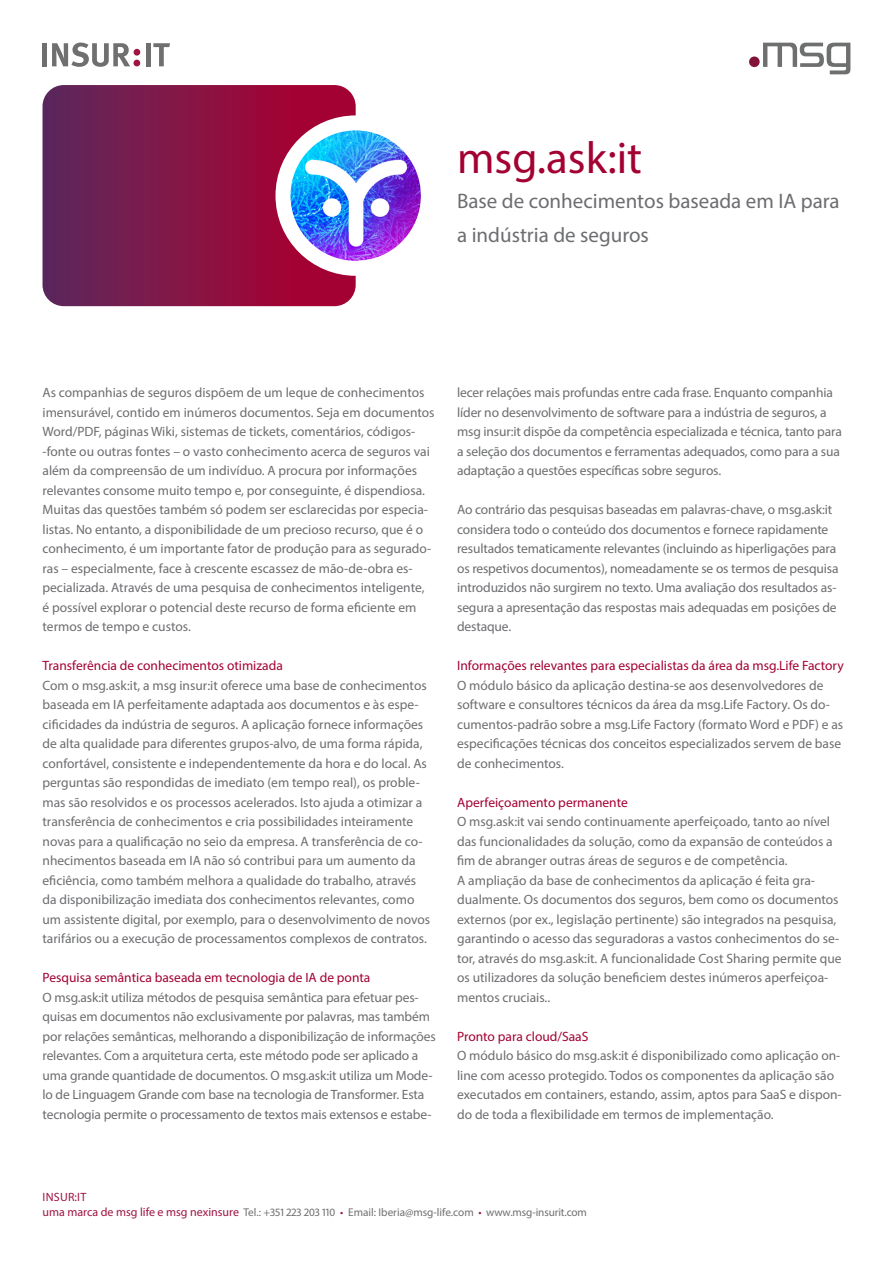
<style>
.page{position:relative;width:893px;height:1263px;background:#fff}
.page>*{position:absolute;margin:0;border:0;box-sizing:border-box;transform-origin:0 0}
.t1{font:45px "Myriad Pro";color:#a40133}
.t2{font:21px/34.5px "Myriad Pro";color:#6c6d70}
.t3{font:13.5px/19.5px "Myriad Pro";color:#6c6d70}
.t4{font:13.5px "Myriad Pro";color:#a40133}
.t5{font:12px "Myriad Pro";letter-spacing:.02em;color:#a01441}
.t6{font:11.25px "Myriad Pro";color:#6f6f6f}
.s1{font-size:12px;color:#a01441}
.s2{color:#a01441}
</style>
<div class="page">
<div style="left:749px;top:57px;width:11px;height:10px;background:#831439;border-radius:50%"></div>
<svg style="left:763px;top:43px;width:87px;height:31px"></svg>
<svg style="left:43px;top:85px;width:313px;height:221px;background:#831849"></svg>
<img style="left:283px;top:123px;width:145px;height:145px;border-radius:73px">
<div style="left:275px;top:115px;width:161px;height:161px;border:15px solid #fff;border-radius:50%"></div>
<hr style="left:43px;top:43px;width:4px;height:23px;background:#6f6f6f">
<div style="left:146px;top:43px;width:5px;height:23px;background:#6f6f6f"></div>
<svg style="left:153px;top:43px;width:17px;height:23px"></svg>
<svg style="left:52px;top:43px;width:88px;height:24px"></svg>
<p class="t1" style="left:457px;top:130px;width:186px">msg.ask:it</p>
<p class="t2" style="left:457px;top:183px;width:384px">Base de conhecimentos baseada em IA para a indústria de seguros</p>
<p class="t3" style="left:43px;top:383px;width:394px">As companhias de seguros dispõem de um leque de conhecimentos imensurável, contido em inúmeros documentos. Seja em documentos Word/PDF, páginas Wiki, sistemas de tickets, comentários, códigos--fonte ou outras fontes – o vasto conhecimento acerca de seguros vai além da compreensão de um indivíduo. A procura por informações relevantes consome muito tempo e, por conseguinte, é dispendiosa.<br>Muitas das questões também só podem ser esclarecidas por especia&shy;listas. No entanto, a disponibilidade de um precioso recurso, que é o conhecimento, é um importante fator de produção para as segurado&shy;ras – especialmente, face à crescente escassez de mão-de-obra es&shy;pecializada. Através de uma pesquisa de conhecimentos inteligente, é possível explorar o potencial deste recurso de forma eficiente em termos de tempo e custos.</p>
<p class="t4" style="left:43px;top:657px;width:242px">Transferência de conhecimentos otimizada</p>
<p class="t3" style="left:43px;top:675px;width:389px">Com o msg.ask:it, a msg insur:it oferece uma base de conhecimentos baseada em IA perfeitamente adaptada aos documentos e às espe&shy;cificidades da indústria de seguros. A aplicação fornece informações de alta qualidade para diferentes grupos-alvo, de uma forma rápida, confortável, consistente e independentemente da hora e do local. As perguntas são respondidas de imediato (em tempo real), os proble&shy;mas são resolvidos e os processos acelerados. Isto ajuda a otimizar a transferência de conhecimentos e cria possibilidades inteiramente novas para a qualificação no seio da empresa. A transferência de co&shy;nhecimentos baseada em IA não só contribui para um aumento da eficiência, como também melhora a qualidade do trabalho, através da disponibilização imediata dos conhecimentos relevantes, como um assistente digital, por exemplo, para o desenvolvimento de novos tarifários ou a execução de processamentos complexos de contratos.</p>
<p class="t4" style="left:43px;top:969px;width:329px">Pesquisa semântica baseada em tecnologia de IA de ponta</p>
<p class="t3" style="left:43px;top:987px;width:395px">O msg.ask:it utiliza métodos de pesquisa semântica para efetuar pes&shy;quisas em documentos não exclusivamente por palavras, mas também por relações semânticas, melhorando a disponibilização de informações relevantes. Com a arquitetura certa, este método pode ser aplicado a uma grande quantidade de documentos. O msg.ask:it utiliza um Mode&shy;lo de Linguagem Grande com base na tecnologia de Transformer. Esta tecnologia permite o processamento de textos mais extensos e estabe-</p>
<p class="t3" style="left:457px;top:383px;width:386px">lecer relações mais profundas entre cada frase. Enquanto companhia líder no desenvolvimento de software para a indústria de seguros, a msg insur:it dispõe da competência especializada e técnica, tanto para a seleção dos documentos e ferramentas adequados, como para a sua adaptação a questões específicas sobre seguros.</p>
<p class="t3" style="left:457px;top:500px;width:383px">Ao contrário das pesquisas baseadas em palavras-chave, o msg.ask:it considera todo o conteúdo dos documentos e fornece rapidamente resultados tematicamente relevantes (incluindo as hiperligações para os respetivos documentos), nomeadamente se os termos de pesquisa introduzidos não surgirem no texto. Uma avaliação dos resultados as&shy;segura a apresentação das respostas mais adequadas em posições de destaque.</p>
<p class="t4" style="left:457px;top:657px;width:388px">Informações relevantes para especialistas da área da msg.Life Factory</p>
<p class="t3" style="left:457px;top:675px;width:388px">O módulo básico da aplicação destina-se aos desenvolvedores de software e consultores técnicos da área da msg.Life Factory. Os do&shy;cumentos-padrão sobre a msg.Life Factory (formato Word e PDF) e as especificações técnicas dos conceitos especializados servem de base de conhecimentos.</p>
<p class="t4" style="left:457px;top:794px;width:172px">Aperfeiçoamento permanente</p>
<p class="t3" style="left:457px;top:812px;width:377px">O msg.ask:it vai sendo continuamente aperfeiçoado, tanto ao nível das funcionalidades da solução, como da expansão de conteúdos a fim de abranger outras áreas de seguros e de competência.</p>
<p class="t3" style="left:457px;top:870px;width:386px">A ampliação da base de conhecimentos da aplicação é feita gra&shy;dualmente. Os documentos dos seguros, bem como os documentos externos (por ex., legislação pertinente) são integrados na pesquisa, garantindo o acesso das seguradoras a vastos conhecimentos do se&shy;tor, através do msg.ask:it. A funcionalidade Cost Sharing permite que os utilizadores da solução beneficiem destes inúmeros aperfeiçoa&shy;mentos cruciais..</p>
<p class="t4" style="left:457px;top:1028px;width:133px">Pronto para cloud/SaaS</p>
<p class="t3" style="left:457px;top:1046px;width:386px">O módulo básico do msg.ask:it é disponibilizado como aplicação on&shy;line com acesso protegido. Todos os componentes da aplicação são executados em containers, estando, assim, aptos para SaaS e dispon&shy;do de toda a flexibilidade em termos de implementação.</p>
<p class="t5" style="left:43px;top:1190px;width:45px">INSUR:IT</p>
<p class="t6" style="left:43px;top:1205px;width:546px"><span class="s1">uma marca de msg life e msg nexinsure</span> Tel.: +351 223 203 110 <span class="s2">•</span> Email: Iberia@msg-life.com <span class="s2">•</span> www.msg-insurit.com</p>
</div>
